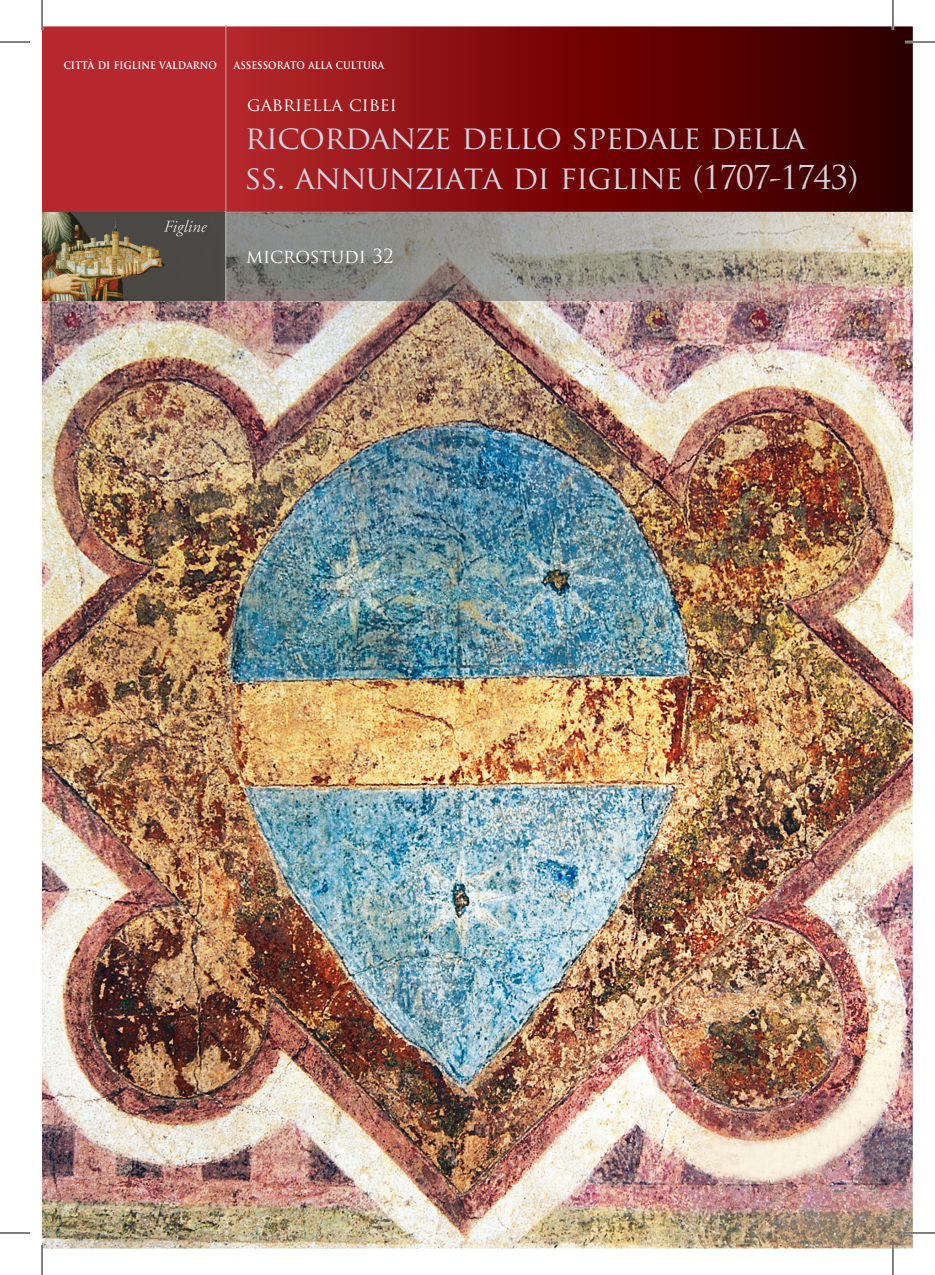
<style>
.page{position:relative;width:935px;height:1275px;background:#fff}
.page>*{position:absolute;margin:0;border:0;box-sizing:border-box;transform-origin:0 0}
.t1{font:32px/40px "Trajan Pro";letter-spacing:-.025em;color:#d3d4e0}
.t2{font:19px "Trajan Pro";color:#fff;scale:.96 1}
.t3{font:18px "Trajan Pro";color:#fff}
.t4{font:700 12px "Trajan Pro";color:#fff;scale:.85 1}
</style>
<div class="page">
<svg style="left:42px;top:26px;width:870px;height:186px;background:#821114"></svg>
<img style="left:42px;top:212px;width:870px;height:1036px">
<img style="left:42px;top:212px;width:182px;height:89px">
<img style="left:224px;top:211px;width:685px;height:91px">
<hr style="left:225px;top:25px;width:1px;height:275px;background:#b1afaa">
<hr style="left:904px;top:41px;width:30px;height:2px;background:#fff">
<hr style="left:904px;top:1231px;width:30px;height:3px;background:#fff">
<hr style="left:891px;top:0;width:3px;height:30px;background:#fff">
<hr style="left:891px;top:1245px;width:3px;height:30px;background:#fff">
<hr style="left:0;top:42px;width:30px;height:1px;background:#000">
<hr style="left:904px;top:42px;width:30px;height:1px;background:#000">
<hr style="left:0;top:1232px;width:30px;height:1px;background:#000">
<hr style="left:904px;top:1232px;width:30px;height:1px;background:#000">
<hr style="left:42px;top:0;width:1px;height:30px;background:#000">
<hr style="left:42px;top:1245px;width:1px;height:30px;background:#000">
<hr style="left:892px;top:0;width:1px;height:30px;background:#000">
<hr style="left:892px;top:1245px;width:1px;height:30px;background:#000">
<p class="t4" style="left:64px;top:57px;width:182px">CITTÀ DI FIGLINE VALDARNO</p>
<p class="t4" style="left:234px;top:57px;width:178px">ASSESSORATO ALLA CULTURA</p>
<p class="t3" style="left:247px;top:93px;width:151px">GABRIELLA CIBEI</p>
<p class="t1" style="left:245px;top:117px;width:614px">RICORDANZE DELLO SPEDALE DELLA<br>SS. ANNUNZIATA DI FIGLINE (1707-1743)</p>
<p class="t2" style="left:246px;top:244px;width:155px">MICROSTUDI 32</p>
</div>
